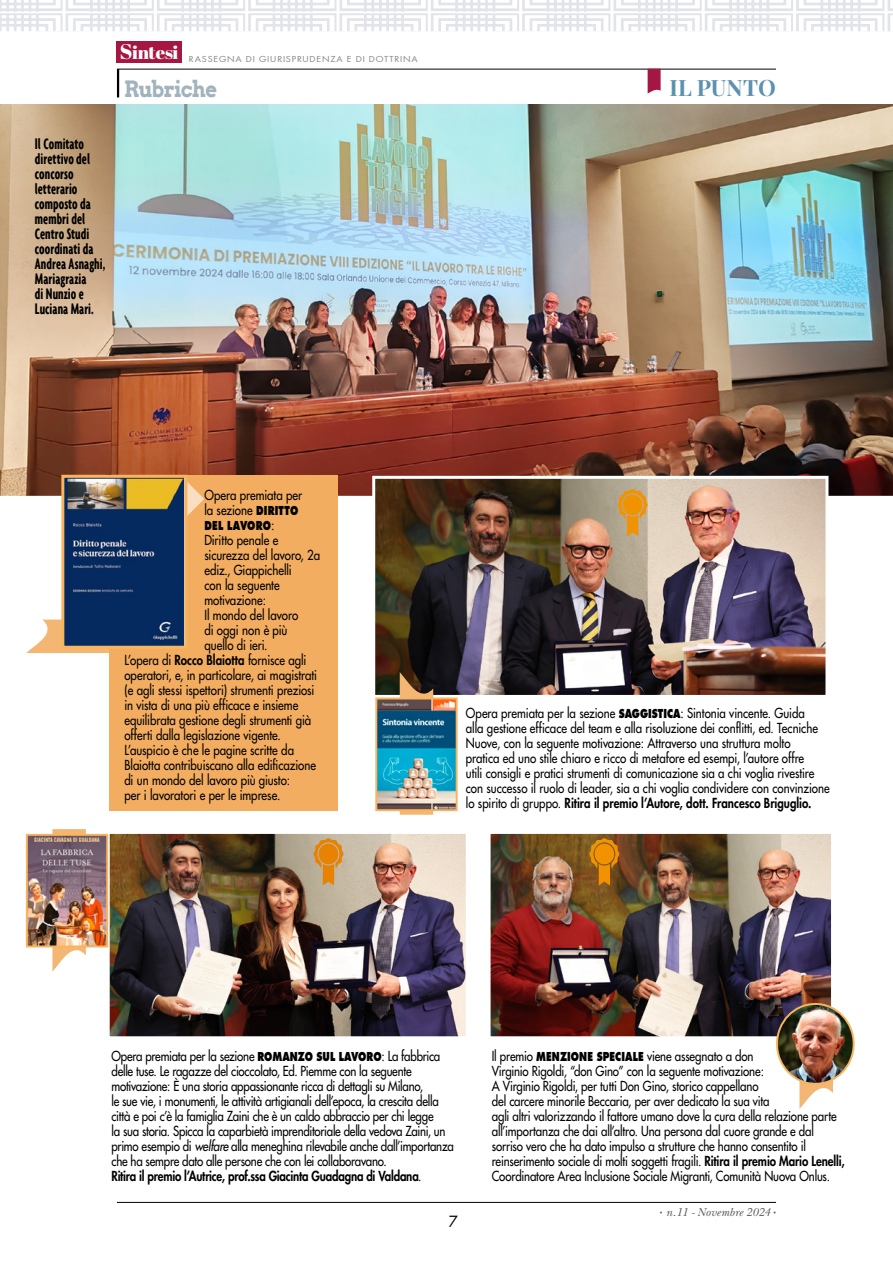
<style>
.page{position:relative;width:893px;height:1263px;background:#fff}
.page>*{position:absolute;margin:0;border:0;box-sizing:border-box;transform-origin:0 0}
.t1{font:700 22.5px "Arvo";letter-spacing:-.035em;color:#a1b3bc;scale:.9 1}
.t2{font:700 22.5px "Playfair Display";letter-spacing:.01em;color:#5c91af}
.t3{font:18.45px "Abril Fatface";letter-spacing:-.015em;color:#fff}
.t4{font:700 extra-condensed 16.5px/15px "Agenda";letter-spacing:.005em;color:#000;scale:.9 1}
.t5{font:15px "Futura";color:#000}
.t6{font:13.5px/15px "Futura";letter-spacing:-.01em;color:#000;scale:.85 1}
.t7{font:italic 12px "New Baskerville";letter-spacing:.01em;color:#575756}
.t8{font:800 12px "Futura";letter-spacing:.02em;color:#000;scale:.76 1}
.t9{font:7.95px "Futura";letter-spacing:.09em;color:#878787;scale:1.12 1}
.s1{font-size:21.15px}
.s2{font-weight:800;font-size:12px}
.s3{font-weight:400;font-size:13.5px}
.s4{font-weight:800}
.s5{font-style:italic}
.s6{font-family:"Georgia";font-weight:700;font-style:normal;font-size:7.5px}
</style>
<div class="page">
<svg style="left:52px;top:829px;width:34px;height:143px"></svg>
<svg style="left:26px;top:620px;width:83px;height:33px"></svg>
<svg style="left:799px;top:1084px;width:34px;height:25px"></svg>
<svg style="left:0;top:0;width:893px;height:31px"></svg>
<img style="left:0;top:104px;width:893px;height:395px">
<div style="left:117px;top:41px;width:65px;height:22px;background:#a61642"></div>
<hr style="left:117px;top:69px;width:659px;height:1px;background:#000">
<hr style="left:117px;top:69px;width:2px;height:28px;background:#000">
<hr style="left:117px;top:1202px;width:659px;height:1px;background:#000">
<img style="left:111px;top:835px;width:354px;height:200px">
<div style="left:107px;top:831px;width:362px;height:208px;border:3px solid #fff"></div>
<img style="left:492px;top:835px;width:338px;height:200px">
<div style="left:488px;top:831px;width:346px;height:208px;border:3px solid #fff"></div>
<img style="left:376px;top:480px;width:448px;height:214px">
<div style="left:372px;top:476px;width:456px;height:222px;border:3px solid #fff"></div>
<svg style="left:589px;top:838px;width:30px;height:47px"></svg>
<div style="left:594px;top:843px;width:20px;height:21px;background:#f19201;border-radius:50%"></div>
<div style="left:109px;top:476px;width:228px;height:335px;background:#f2ad61"></div>
<svg style="left:187px;top:482px;width:17px;height:34px"></svg>
<img style="left:65px;top:479px;width:118px;height:166px">
<div style="left:61px;top:475px;width:126px;height:174px;border:3px solid #f8b45f"></div>
<img style="left:29px;top:837px;width:76px;height:107px">
<div style="left:26px;top:834px;width:82px;height:113px;border:2px solid #f8b45f"></div>
<img style="left:777px;top:1005px;width:77px;height:79px">
<div style="left:776px;top:1003px;width:79px;height:82px;border:2px solid #f8b45f;border-radius:50%"></div>
<svg style="left:648px;top:69px;width:13px;height:25px"></svg>
<svg style="left:618px;top:489px;width:30px;height:47px"></svg>
<div style="left:623px;top:494px;width:19px;height:21px;background:#f19201;border-radius:50%"></div>
<svg style="left:313px;top:838px;width:30px;height:47px"></svg>
<div style="left:319px;top:843px;width:19px;height:21px;background:#e88203;border-radius:50%"></div>
<svg style="left:400px;top:672px;width:33px;height:143px"></svg>
<img style="left:378px;top:700px;width:77px;height:108px">
<div style="left:375px;top:697px;width:83px;height:114px;border:2px solid #f8b45f"></div>
<h2 class="t3" style="left:120px;top:40px;width:60px"><span class="s1">S</span>intesi</h2>
<p class="t9" style="left:189px;top:54px;width:206px">RASSEGNA DI GIURISPRUDENZA E DI DOTTRINA</p>
<h1 class="t1" style="left:124px;top:75px;width:105px">Rubriche</h1>
<p class="t4" style="left:35px;top:135px;width:80px">Il Comitato direttivo del concorso letterario composto da membri del<br>Centro Studi coordinati da<br>Andrea Asnaghi,<br>Mariagrazia<br>di Nunzio e<br>Luciana Mari.</p>
<h1 class="t2" style="left:669px;top:73px;width:108px">IL PUNTO</h1>
<p class="t6" style="left:204px;top:487px;width:117px">Opera premiata per la sezione <span class="s2">DIRITTO</span></p>
<p class="t8" style="left:204px;top:518px;width:94px">DEL LAVORO<span class="s3">:</span></p>
<p class="t6" style="left:204px;top:532px;width:88px">Diritto penale e</p>
<p class="t6" style="left:204px;top:547px;width:138px">sicurezza del lavoro, 2a</p>
<p class="t6" style="left:204px;top:562px;width:104px">ediz., Giappichelli</p>
<p class="t6" style="left:204px;top:577px;width:90px">con la seguente</p>
<p class="t6" style="left:204px;top:592px;width:74px">motivazione:</p>
<p class="t6" style="left:204px;top:607px;width:112px">Il mondo del lavoro</p>
<p class="t6" style="left:204px;top:622px;width:99px">di oggi non è più</p>
<p class="t6" style="left:204px;top:637px;width:76px">quello di ieri.</p>
<p class="t6" style="left:124px;top:652px;width:216px">L’opera di <span class="s4">Rocco Blaiotta</span> fornisce agli</p>
<p class="t6" style="left:124px;top:667px;width:228px">operatori, e, in particolare, ai magistrati</p>
<p class="t6" style="left:124px;top:682px;width:225px">(e agli stessi ispettori) strumenti preziosi</p>
<p class="t6" style="left:124px;top:697px;width:206px">in vista di una più efficace e insieme</p>
<p class="t6" style="left:124px;top:712px;width:221px">equilibrata gestione degli strumenti già</p>
<p class="t6" style="left:124px;top:727px;width:186px">offerti dalla legislazione vigente.</p>
<p class="t6" style="left:124px;top:742px;width:201px">L’auspicio è che le pagine scritte da</p>
<p class="t6" style="left:124px;top:757px;width:227px">Blaiotta contribuiscano alla edificazione</p>
<p class="t6" style="left:124px;top:772px;width:197px">di un mondo del lavoro più giusto:</p>
<p class="t6" style="left:124px;top:787px;width:185px">per i lavoratori e per le imprese.</p>
<p class="t6" style="left:466px;top:706px;width:429px">Opera premiata per la sezione <span class="s2">SAGGISTICA</span>: Sintonia vincente. Guida<br>alla gestione efficace del team e alla risoluzione dei conflitti, ed. Tecniche Nuove, con la seguente motivazione: Attraverso una struttura molto<br>pratica ed uno stile chiaro e ricco di metafore ed esempi, l’autore offre<br>utili consigli e pratici strumenti di comunicazione sia a chi voglia rivestire con successo il ruolo di leader, sia a chi voglia condividere con convinzione lo spirito di gruppo. <span class="s4">Ritira il premio l’Autore, dott. Francesco Briguglio.</span></p>
<p class="t6" style="left:111px;top:1048px;width:404px">Opera premiata per la sezione <span class="s2">ROMANZO SUL LAVORO</span>: La fabbrica delle tuse. Le ragazze del cioccolato, Ed. Piemme con la seguente motivazione: È una storia appassionante ricca di dettagli su Milano,<br>le sue vie, i monumenti, le attività artigianali dell’epoca, la crescita della città e poi c’è la famiglia Zaini che è un caldo abbraccio per chi legge<br>la sua storia. Spicca la caparbietà imprenditoriale della vedova Zaini, un primo esempio di <span class="s5">welfare</span> alla meneghina rilevabile anche dall’importanza che ha sempre dato alle persone che con lei collaboravano.<br><span class="s4">Ritira il premio l’Autrice, prof.ssa Giacinta Guadagna di Valdana</span>.</p>
<p class="t6" style="left:492px;top:1048px;width:417px">Il premio <span class="s2">MENZIONE SPECIALE</span> viene assegnato a don<br>Virginio Rigoldi, “don Gino” con la seguente motivazione:<br>A Virginio Rigoldi, per tutti Don Gino, storico cappellano<br>del carcere minorile Beccaria, per aver dedicato la sua vita<br>agli altri valorizzando il fattore umano dove la cura della relazione parte all’importanza che dai all’altro. Una persona dal cuore grande e dal sorriso vero che ha dato impulso a strutture che hanno consentito il reinserimento sociale di molti soggetti fragili. <span class="s4">Ritira il premio Mario Lenelli, </span>Coordinatore Area Inclusione Sociale Migranti, Comunità Nuova Onlus.</p>
<p class="t5" style="left:449px;top:1211px;width:11px">7</p>
<p class="t7" style="left:660px;top:1205px;width:118px"><span class="s6">▪</span> n.11 - Novembre 2024 <span class="s6">▪</span></p>
</div>
